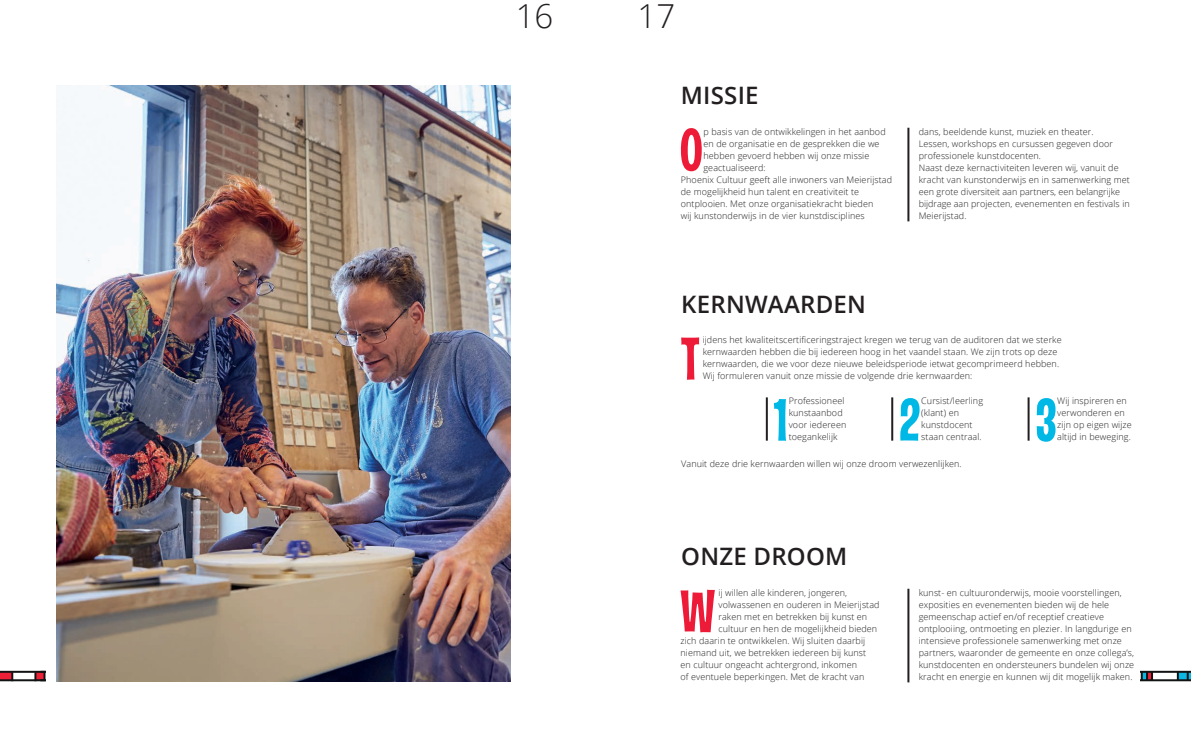
<style>
.page{position:relative;width:1191px;height:738px;background:#fff}
.page>*{position:absolute;margin:0;border:0;box-sizing:border-box;transform-origin:0 0}
.t1{font:61px "Las Vegas OT Jackpot";color:#ed1a38}
.t2{font:61px "Las Vegas OT Jackpot";color:#00b8e5}
.t3{font:300 33px "Open Sans";color:#231f20}
.t4{font:600 24px "Open Sans";letter-spacing:.01em;color:#231f20}
.t5{font:300 9px/12px "Open Sans";letter-spacing:.01em;color:#231f20}
</style>
<div class="page">
<svg style="left:13px;top:672px;width:21px;height:6px"></svg>
<svg style="left:0;top:672px;width:11px;height:6px"></svg>
<svg style="left:11px;top:672px;width:2px;height:6px"></svg>
<hr style="left:0;top:678px;width:45px;height:2px;background:#111314">
<hr style="left:0;top:670px;width:45px;height:2px;background:#111314">
<svg style="left:34px;top:670px;width:11px;height:10px"></svg>
<svg style="left:1153px;top:672px;width:23px;height:1px"></svg>
<svg style="left:1178px;top:672px;width:13px;height:6px"></svg>
<svg style="left:1186px;top:672px;width:2px;height:6px"></svg>
<hr style="left:1140px;top:678px;width:51px;height:2px;background:#111314">
<svg style="left:1140px;top:672px;width:13px;height:8px"></svg>
<svg style="left:1176px;top:672px;width:2px;height:8px"></svg>
<hr style="left:1140px;top:670px;width:51px;height:2px;background:#111314">
<hr style="left:766px;top:397px;width:2px;height:43px;background:#231f20">
<hr style="left:891px;top:397px;width:2px;height:43px;background:#231f20">
<hr style="left:1027px;top:397px;width:2px;height:43px;background:#231f20">
<hr style="left:907px;top:588px;width:2px;height:93px;background:#231f20">
<img style="left:57px;top:85px;width:453px;height:595px">
<hr style="left:907px;top:128px;width:2px;height:93px;background:#231f20">
<h2 class="t3" style="left:515px;top:-6px;width:39px">16</h2>
<h2 class="t3" style="left:637px;top:-6px;width:39px">17</h2>
<h3 class="t4" style="left:681px;top:78px;width:79px">MISSIE</h3>
<h1 class="t1" style="left:680px;top:117px;width:25px">O</h1>
<p class="t5" style="left:703px;top:125px;width:184px">p basis van de ontwikkelingen in het aanbod</p>
<p class="t5" style="left:703px;top:137px;width:178px">en de organisatie en de gesprekken die we</p>
<p class="t5" style="left:703px;top:149px;width:167px">hebben gevoerd hebben wij onze missie</p>
<p class="t5" style="left:703px;top:161px;width:64px">geactualiseerd:</p>
<p class="t5" style="left:681px;top:173px;width:213px">Phoenix Cultuur geeft alle inwoners van Meierijstad</p>
<p class="t5" style="left:681px;top:185px;width:180px">de mogelijkheid hun talent en creativiteit te</p>
<p class="t5" style="left:681px;top:197px;width:194px">ontplooien. Met onze organisatiekracht bieden</p>
<p class="t5" style="left:681px;top:209px;width:185px">wij kunstonderwijs in de vier kunstdisciplines</p>
<p class="t5" style="left:918px;top:125px;width:213px">dans, beeldende kunst, muziek en theater.<br>Lessen, workshops en cursussen gegeven door professionele kunstdocenten.<br>Naast deze kernactiviteiten leveren wij, vanuit de kracht van kunstonderwijs en in samenwerking met een grote diversiteit aan partners, een belangrijke bijdrage aan projecten, evenementen en festivals in Meierijstad.</p>
<h3 class="t4" style="left:681px;top:287px;width:186px">KERNWAARDEN</h3>
<h1 class="t1" style="left:680px;top:325px;width:21px">T</h1>
<p class="t5" style="left:702px;top:333px;width:360px">ijdens het kwaliteitscertificeringstraject kregen we terug van de auditoren dat we sterke kernwaarden hebben die bij iedereen hoog in het vaandel staan. We zijn trots op deze kernwaarden, die we voor deze nieuwe beleidsperiode ietwat gecomprimeerd hebben.<br>Wij formuleren vanuit onze missie de volgende drie kernwaarden:</p>
<h1 class="t2" style="left:773px;top:386px;width:16px">1</h1>
<p class="t5" style="left:788px;top:394px;width:59px">Professioneel kunstaanbod voor iedereen toegankelijk</p>
<h1 class="t2" style="left:899px;top:386px;width:23px">2</h1>
<p class="t5" style="left:921px;top:394px;width:63px">Cursist/leerling (klant) en kunstdocent staan centraal.</p>
<h1 class="t2" style="left:1035px;top:386px;width:22px">3</h1>
<p class="t5" style="left:1057px;top:394px;width:76px">Wij inspireren en verwonderen en zijn op eigen wijze altijd in beweging.</p>
<p class="t5" style="left:681px;top:457px;width:282px">Vanuit deze drie kernwaarden willen wij onze droom verwezenlijken.</p>
<h3 class="t4" style="left:681px;top:539px;width:168px">ONZE DROOM</h3>
<h1 class="t1" style="left:679px;top:577px;width:37px">W</h1>
<p class="t5" style="left:718px;top:585px;width:130px">ij willen alle kinderen, jongeren,</p>
<p class="t5" style="left:718px;top:597px;width:163px">volwassenen en ouderen in Meierijstad</p>
<p class="t5" style="left:718px;top:609px;width:150px">raken met en betrekken bij kunst en</p>
<p class="t5" style="left:718px;top:621px;width:160px">cultuur en hen de mogelijkheid bieden</p>
<p class="t5" style="left:680px;top:633px;width:186px">zich daarin te ontwikkelen. Wij sluiten daarbij</p>
<p class="t5" style="left:680px;top:645px;width:187px">niemand uit, we betrekken iedereen bij kunst</p>
<p class="t5" style="left:680px;top:657px;width:178px">en cultuur ongeacht achtergrond, inkomen</p>
<p class="t5" style="left:680px;top:669px;width:185px">of eventuele beperkingen. Met de kracht van</p>
<p class="t5" style="left:918px;top:585px;width:217px">kunst- en cultuuronderwijs, mooie voorstellingen, exposities en evenementen bieden wij de hele gemeenschap actief en/of receptief creatieve ontplooiing, ontmoeting en plezier. In langdurige en intensieve professionele samenwerking met onze partners, waaronder de gemeente en onze collega’s, kunstdocenten en ondersteuners bundelen wij onze kracht en energie en kunnen wij dit mogelijk maken.</p>
</div>
